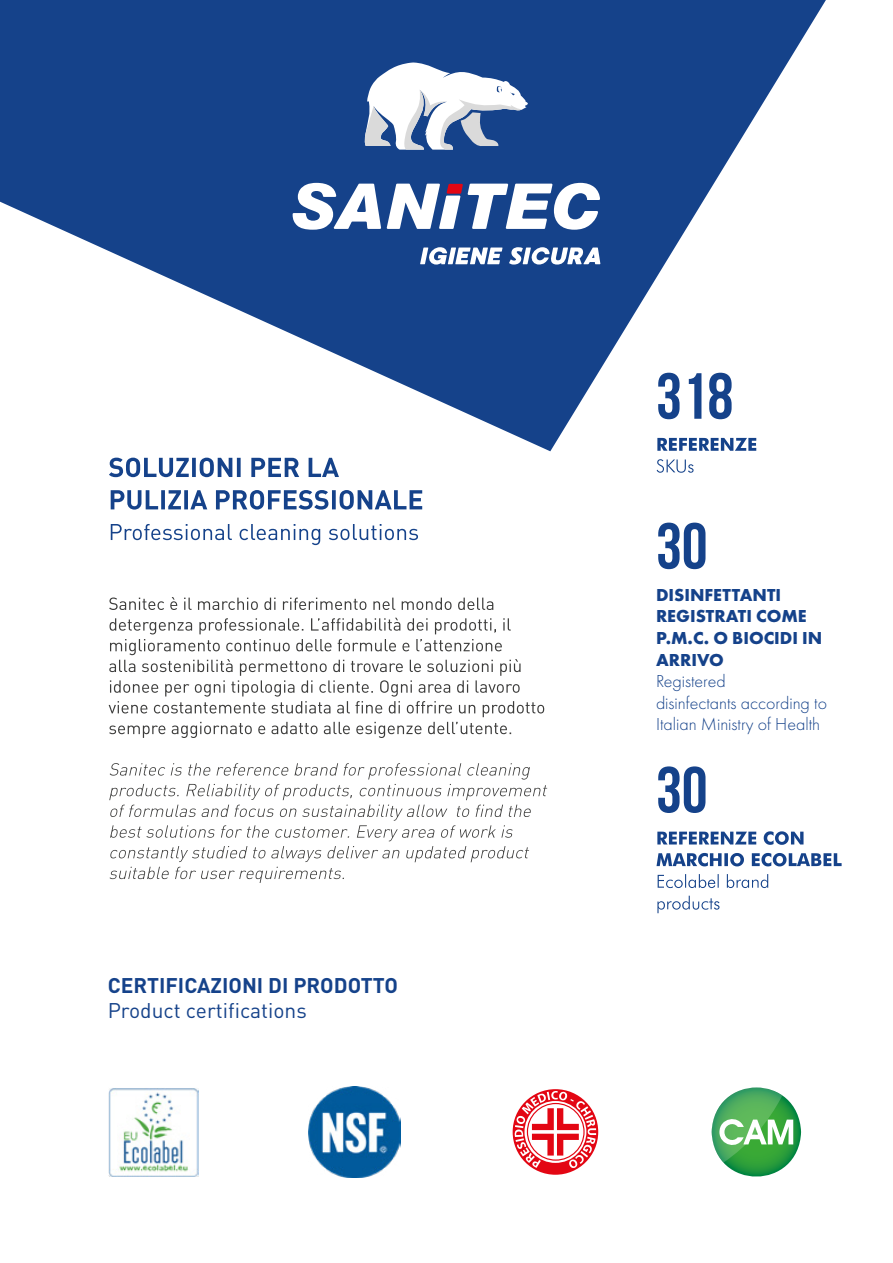
<style>
.page{position:relative;width:893px;height:1263px;background:#fff}
.page>*{position:absolute;margin:0;border:0;box-sizing:border-box;transform-origin:0 0}
.t1{font:700 21px "DIN";color:#15428a}
.t2{font:21px "DIN";color:#15428a}
.t3{font:300 18px/21.6px "Futura PT";color:#15428a}
.t4{font:700 18px/21.6px "Futura PT";color:#15428a}
</style>
<div class="page">
<svg style="left:0;top:0;width:826px;height:451px;fill:#15428a"></svg>
<svg style="left:293px;top:183px;width:88px;height:47px"></svg>
<svg style="left:387px;top:183px;width:213px;height:47px"></svg>
<svg style="left:364px;top:62px;width:164px;height:88px"></svg>
<svg style="left:420px;top:247px;width:83px;height:18px"></svg>
<svg style="left:509px;top:247px;width:91px;height:18px"></svg>
<svg style="left:513px;top:1089px;width:85px;height:86px"></svg>
<svg style="left:711px;top:1087px;width:90px;height:90px"></svg>
<img style="left:109px;top:1088px;width:90px;height:89px">
<img style="left:309px;top:1086px;width:91px;height:92px">
<svg style="left:109px;top:763px;width:438px;height:120px"></svg>
<svg style="left:109px;top:618px;width:435px;height:120px"></svg>
<svg style="left:109px;top:597px;width:384px;height:13px"></svg>
<svg style="left:111px;top:524px;width:307px;height:21px"></svg>
<svg style="left:111px;top:490px;width:311px;height:20px"></svg>
<svg style="left:109px;top:458px;width:230px;height:19px"></svg>
<svg style="left:657px;top:459px;width:36px;height:14px"></svg>
<svg style="left:657px;top:438px;width:99px;height:13px"></svg>
<svg style="left:658px;top:373px;width:74px;height:46px"></svg>
<svg style="left:658px;top:523px;width:47px;height:46px"></svg>
<svg style="left:657px;top:896px;width:62px;height:17px"></svg>
<svg style="left:658px;top:874px;width:110px;height:14px"></svg>
<svg style="left:656px;top:853px;width:186px;height:13px"></svg>
<svg style="left:657px;top:831px;width:146px;height:14px"></svg>
<svg style="left:658px;top:766px;width:47px;height:47px"></svg>
<p class="t1" style="left:108px;top:972px;width:292px">CERTIFICAZIONI DI PRODOTTO</p>
<p class="t2" style="left:108px;top:997px;width:201px">Product certifications</p>
<p class="t4" style="left:656px;top:583px;width:168px">DISINFETTANTI<br>REGISTRATI COME<br>P.M.C. O BIOCIDI IN<br>ARRIVO</p>
<p class="t3" style="left:656px;top:670px;width:173px">Registered<br>disinfectants according to<br>Italian Ministry of Health</p>
</div>
